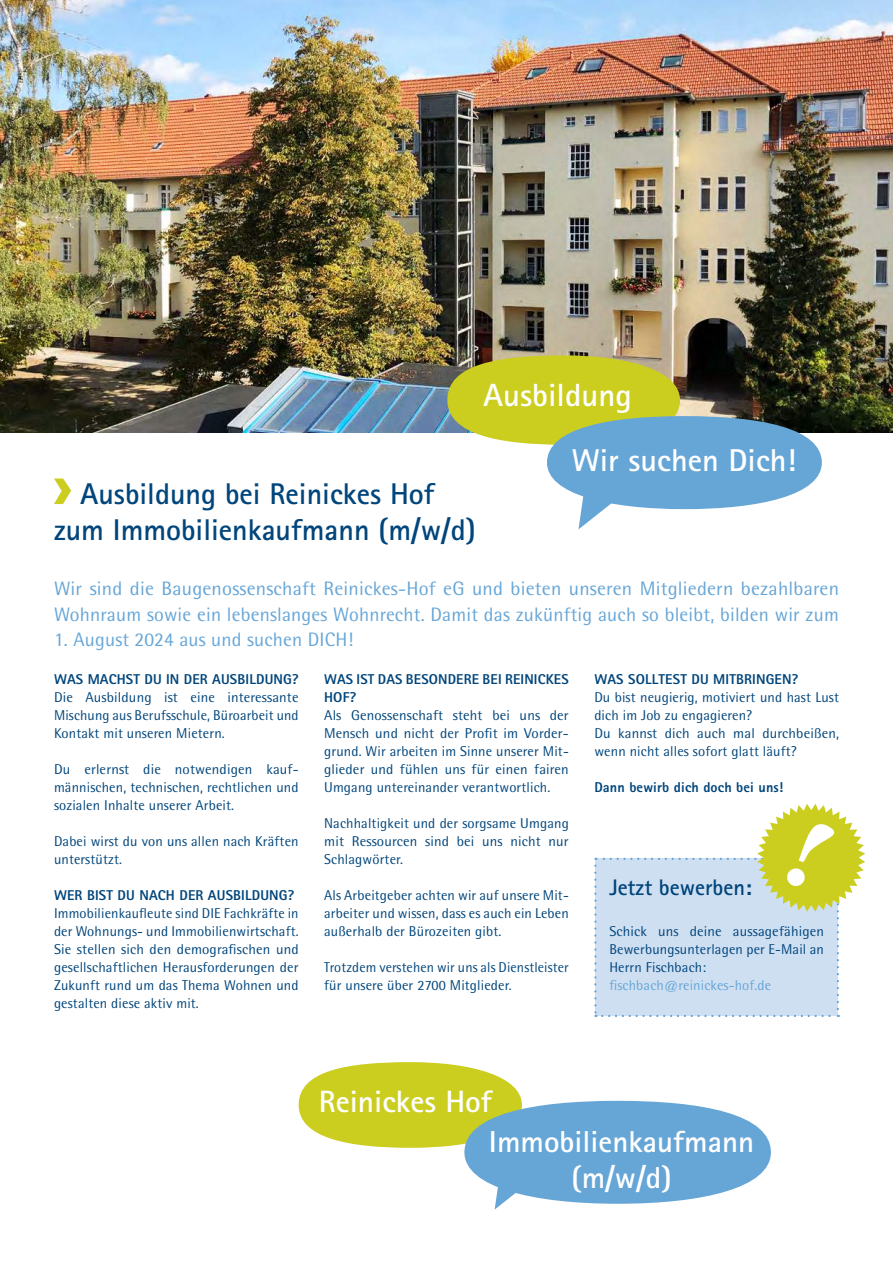
<style>
.page{position:relative;width:893px;height:1263px;background:#fff}
.page>*{position:absolute;margin:0;border:0;box-sizing:border-box;transform-origin:0 0}
.t1{font:700 32.1px "Rotis Sans Serif";color:#fff}
.t2{font:700 31.65px "Rotis Sans Serif";color:#fff}
.t3{font:700 30.9px "Rotis Sans Serif";color:#fff}
.t4{font:700 30.3px/36px "Rotis Sans Serif";color:#fff;text-align:center}
.t5{font:700 30px/36px "Rotis Sans Serif";color:#00457b;text-align:center}
.t6{font:700 22.5px "Rotis Sans Serif";color:#00457b}
.t7{font:19.5px/25.5px "Rotis Semi Sans";letter-spacing:.01em;color:#66a6d7}
.t8{font:14.25px/18px "Rotis Semi Sans";letter-spacing:.01em;color:#00457b;text-align:justify}
.t9{font:800 14.25px/18px "Rotis Sans Serif";letter-spacing:.01em;color:#00457b}
.t10{font:14.25px "Rotis Semi Sans";letter-spacing:.01em;color:#66a6d7}
</style>
<div class="page">
<img style="left:0;top:0;width:893px;height:432px">
<svg style="left:54px;top:478px;width:17px;height:26px"></svg>
<div style="left:447px;top:355px;width:233px;height:90px;background:#cbce1f;border-radius:50%"></div>
<svg style="left:559px;top:482px;width:64px;height:47px"></svg>
<div style="left:547px;top:416px;width:275px;height:93px;background:#66a6d7;border-radius:50%"></div>
<div style="left:299px;top:1062px;width:223px;height:86px;background:#cbce1f;border-radius:50%"></div>
<svg style="left:476px;top:1173px;width:61px;height:36px"></svg>
<div style="left:464px;top:1101px;width:307px;height:103px;background:#66a6d7;border-radius:50%"></div>
<svg style="left:594px;top:804px;width:271px;height:213px"></svg>
<h1 class="t1" style="left:483px;top:374px;width:150px">Ausbildung</h1>
<h2 class="t2" style="left:572px;top:441px;width:226px">Wir suchen Dich!</h2>
<h3 class="t5" style="left:54px;top:475px;width:423px">Ausbildung bei Reinickes Hof<br>zum Immobilienkaufmann (m/w/d)</h3>
<h3 class="t7" style="left:54px;top:576px;width:786px">Wir sind die Baugenossenschaft Reinickes-Hof eG und bieten unseren Mitgliedern bezahlbaren<br>Wohnraum sowie ein lebenslanges Wohnrecht. Damit das zukünftig auch so bleibt, bilden wir zum</h3>
<h3 class="t7" style="left:54px;top:627px;width:301px">1. August 2024 aus und suchen DICH!</h3>
<p class="t9" style="left:54px;top:670px;width:246px">WAS MACHST DU IN DER AUSBILDUNG?</p>
<p class="t8" style="left:54px;top:688px;width:246px">Die Ausbildung ist eine interessante Mischung aus Berufsschule, Büroarbeit und Kontakt mit unseren Mietern.</p>
<p class="t8" style="left:54px;top:760px;width:246px">Du erlernst die notwendigen kauf&shy;männischen, technischen, rechtlichen und sozialen Inhalte unserer Arbeit.</p>
<p class="t8" style="left:54px;top:832px;width:246px">Dabei wirst du von uns allen nach Kräften unterstützt.</p>
<p class="t9" style="left:54px;top:886px;width:242px">WER BIST DU NACH DER AUSBILDUNG?</p>
<p class="t8" style="left:54px;top:904px;width:246px">Immobilienkaufleute sind DIE Fachkräfte in der Wohnungs- und Immobilienwirtschaft.<br>Sie stellen sich den demografischen und gesellschaftlichen Herausforderungen der Zukunft rund um das Thema Wohnen und gestalten diese aktiv mit.</p>
<p class="t9" style="left:594px;top:670px;width:206px">WAS SOLLTEST DU MITBRINGEN?</p>
<p class="t8" style="left:594px;top:688px;width:246px;text-align:left">Du bist neugierig, motiviert und hast Lust dich im Job zu engagieren?<br>Du kannst dich auch mal durchbeißen, wenn nicht alles sofort glatt läuft?</p>
<p class="t9" style="left:594px;top:778px;width:191px">Dann bewirb dich doch bei uns!</p>
<p class="t9" style="left:324px;top:670px;width:246px">WAS IST DAS BESONDERE BEI REINICKES<br>HOF?</p>
<p class="t8" style="left:324px;top:706px;width:246px">Als Genossenschaft steht bei uns der Mensch und nicht der Profit im Vorder&shy;grund. Wir arbeiten im Sinne unserer Mit&shy;glieder und fühlen uns für einen fairen Umgang untereinander verantwortlich.</p>
<p class="t8" style="left:324px;top:814px;width:246px">Nachhaltigkeit und der sorgsame Umgang mit Ressourcen sind bei uns nicht nur Schlagwörter.</p>
<p class="t8" style="left:324px;top:886px;width:246px">Als Arbeitgeber achten wir auf unsere Mit&shy;arbeiter und wissen, dass es auch ein Leben außerhalb der Bürozeiten gibt.</p>
<p class="t8" style="left:324px;top:958px;width:246px">Trotzdem verstehen wir uns als Dienstleister für unsere über 2700 Mitglieder.</p>
<h3 class="t6" style="left:609px;top:873px;width:144px">Jetzt bewerben:</h3>
<p class="t8" style="left:609px;top:922px;width:216px">Schick uns deine aussagefähigen Bewerbungsunterlagen per E-Mail an Herrn Fischbach:</p>
<p class="t10" style="left:609px;top:977px;width:163px">fischbach@reinickes-hof.de</p>
<h3 class="t3" style="left:319px;top:1082px;width:175px">Reinickes Hof</h3>
<h3 class="t4" style="left:489px;top:1123px;width:267px">Immobilienkaufmann (m/w/d)</h3>
</div>
